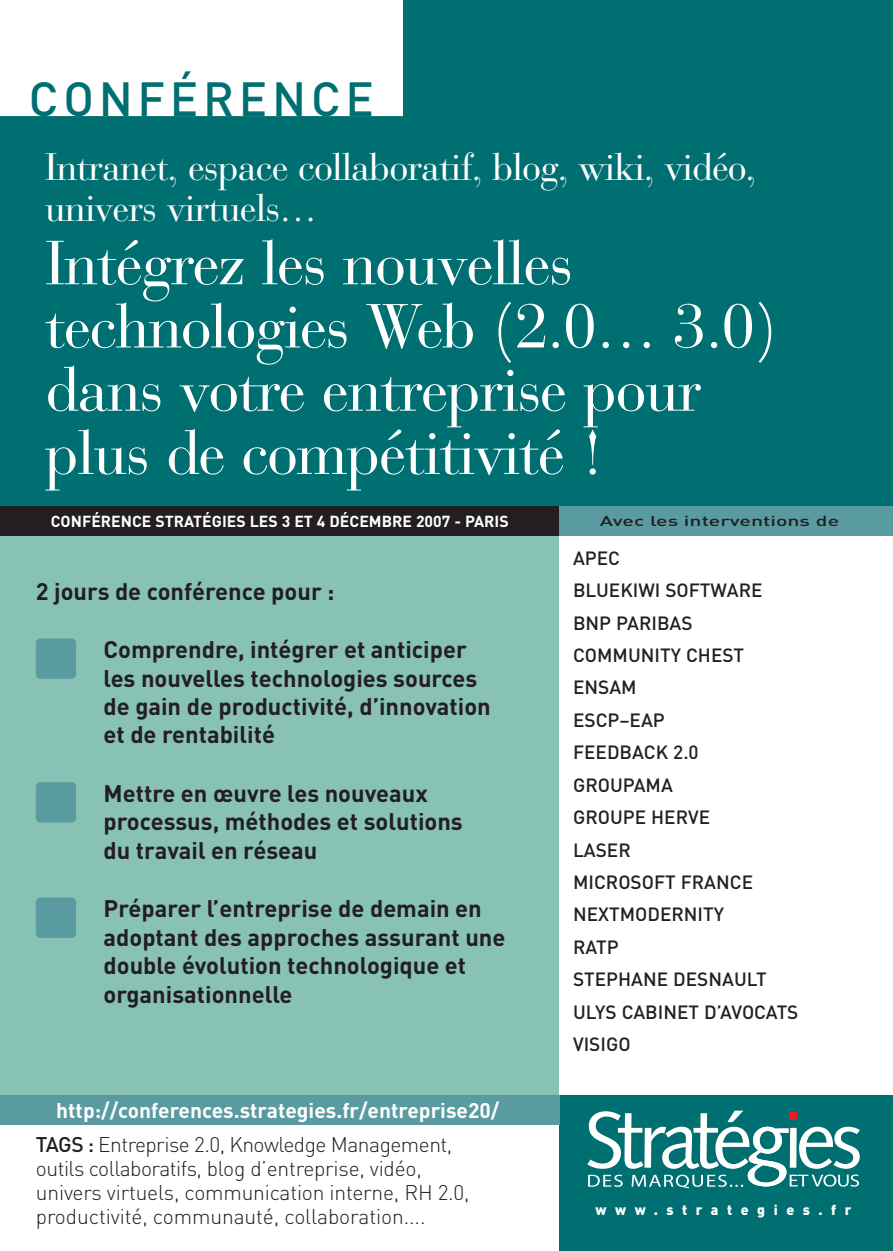
<style>
.page{position:relative;width:893px;height:1251px;background:#fff}
.page>*{position:absolute;margin:0;border:0;box-sizing:border-box;transform-origin:0 0}
.t1{font:61.6px/63.2px "Bauer Bodoni";letter-spacing:-.025em;color:#fff}
.t2{font:500 47.25px "DIN";letter-spacing:.1em;color:#006f72}
.t3{font:37.98px/41.1px "Bauer Bodoni";letter-spacing:-.025em;color:#fff}
.t4{font:700 23.62px/28.3px "DIN";color:#231f20}
.t5{font:300 21px/23.8px "DIN";letter-spacing:-.01em;color:#231f20}
.t6{font:700 21px "DIN";color:#fff}
.t7{font:500 18.9px/32.4px "DIN";color:#231f20}
.t8{font:700 15.75px "DIN";color:#fff}
.t9{font:500 14.17px "DIN";color:#231f20;scale:1.5 1}
.t10{font:900 14.17px "DIN";letter-spacing:.6em;color:#fff}
.s1{font-weight:500}
</style>
<div class="page">
<div style="left:0;top:0;width:893px;height:506px;background:#006f72"></div>
<div style="left:0;top:535px;width:560px;height:559px;background:#88c2b4"></div>
<div style="left:0;top:506px;width:560px;height:29px;background:#231f20"></div>
<div style="left:560px;top:506px;width:333px;height:29px;background:#599ba0"></div>
<div style="left:560px;top:1094px;width:333px;height:156px;background:#006f72"></div>
<div style="left:0;top:1094px;width:560px;height:29px;background:#599ba0"></div>
<div style="left:0;top:0;width:403px;height:116px;background:#fff"></div>
<svg style="left:587px;top:1110px;width:273px;height:78px"></svg>
<div style="left:36px;top:638px;width:40px;height:40px;background:#599ba0;border-radius:4px"></div>
<div style="left:36px;top:782px;width:40px;height:40px;background:#599ba0;border-radius:4px"></div>
<div style="left:36px;top:897px;width:40px;height:40px;background:#599ba0;border-radius:4px"></div>
<h2 class="t2" style="left:29px;top:82px;width:346px">CONFÉRENCE</h2>
<h3 class="t3" style="left:45px;top:150px;width:713px">Intranet, espace collaboratif, blog, wiki, vidéo, univers virtuels…</h3>
<h1 class="t1" style="left:45px;top:238px;width:734px">Intégrez les nouvelles technologies Web (2.0… 3.0) dans votre entreprise pour plus de compétitivité !</h1>
<p class="t8" style="left:51px;top:515px;width:459px">CONFÉRENCE STRATÉGIES LES 3 ET 4 DÉCEMBRE 2007 - PARIS</p>
<p class="t9" style="left:600px;top:516px;width:161px">Avec les interventions de</p>
<p class="t4" style="left:36px;top:579px;width:300px">2 jours de conférence pour :</p>
<p class="t4" style="left:104px;top:637px;width:389px">Comprendre, intégrer et anticiper les nouvelles technologies sources de gain de productivité, d’innovation et de rentabilité</p>
<p class="t4" style="left:104px;top:781px;width:361px">Mettre en œuvre les nouveaux processus, méthodes et solutions du travail en réseau</p>
<p class="t4" style="left:104px;top:896px;width:403px">Préparer l’entreprise de demain en adoptant des approches assurant une double évolution technologique et organisationnelle</p>
<p class="t6" style="left:56px;top:1102px;width:445px">http://conferences.strategies.fr/entreprise20/</p>
<p class="t5" style="left:36px;top:1134px;width:435px"><span class="s1">TAGS :</span> Entreprise 2.0, Knowledge Management, outils collaboratifs, blog d’entreprise, vidéo, univers virtuels, communication interne, RH 2.0, productivité, communauté, collaboration....</p>
<p class="t7" style="left:573px;top:543px;width:227px">APEC<br>BLUEKIWI SOFTWARE<br>BNP PARIBAS<br>COMMUNITY CHEST<br>ENSAM<br>ESCP–EAP<br>FEEDBACK 2.0<br>GROUPAMA<br>GROUPE HERVE<br>LASER<br>MICROSOFT FRANCE<br>NEXTMODERNITY<br>RATP<br>STEPHANE DESNAULT<br>ULYS CABINET D’AVOCATS<br>VISIGO</p>
<p class="t10" style="left:595px;top:1204px;width:258px">www.strategies.fr</p>
</div>
